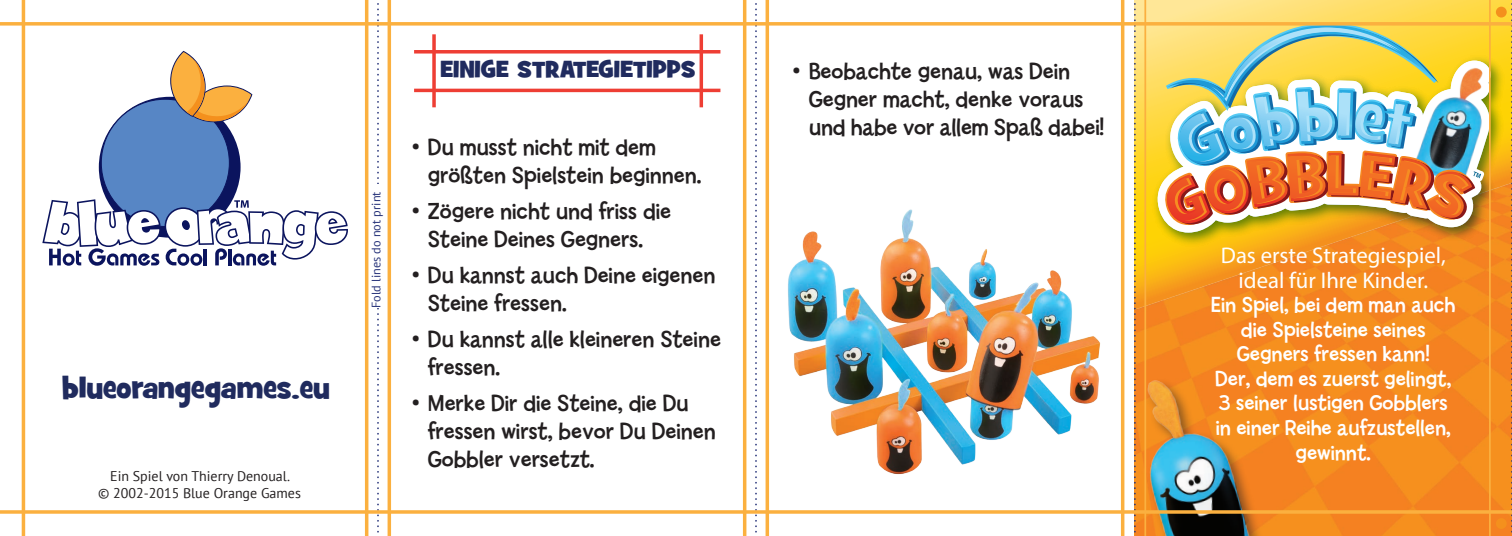
<style>
.page{position:relative;width:1512px;height:536px;background:#fff}
.page>*{position:absolute;margin:0;border:0;box-sizing:border-box;transform-origin:0 0}
.t1{font:29.75px "Grilled Cheese BTN";color:#202b5e}
.t2{font:24.5px/28px "Billy";color:#231f20}
.t3{font:23.62px "Grilled Cheese BTN";color:#202b5e}
.t4{font:22.75px/24.5px "Billy";color:#fff;text-align:center}
.t5{font:22.75px/24.5px "Myriad Pro";color:#fff;text-align:center}
.t6{font:14px/16.8px "PT Sans";color:#231f20;text-align:center}
.t7{font:12.25px "PT Sans";color:#253279}
</style>
<div class="page">
<svg style="left:1136px;top:0;width:375px;height:123px;background:#fedf68"></svg>
<img style="left:742px;top:177px;width:383px;height:304px">
<img style="left:1136px;top:123px;width:375px;height:413px">
<svg style="left:42px;top:51px;width:306px;height:214px"></svg>
<img style="left:1149px;top:52px;width:360px;height:199px">
<svg style="left:1156px;top:61px;width:336px;height:171px;background:#e6b740"></svg>
<img style="left:1164px;top:26px;width:321px;height:199px">
<div style="left:1145px;top:377px;width:122px;height:159px;background:#231f20;opacity:.51"></div>
<img style="left:1124px;top:368px;width:133px;height:168px">
<svg style="left:432px;top:34px;width:4px;height:73px"></svg>
<hr style="left:414px;top:89px;width:306px;height:3px;background:#ee3e34">
<hr style="left:414px;top:50px;width:306px;height:3px;background:#ee3e34">
<hr style="left:700px;top:34px;width:3px;height:73px;background:#ee3e34">
<svg style="left:377px;top:3px;width:2px;height:530px"></svg>
<svg style="left:755px;top:3px;width:2px;height:530px"></svg>
<svg style="left:1134px;top:0;width:2px;height:536px"></svg>
<svg style="left:1511px;top:0;width:1px;height:536px"></svg>
<div style="left:371px;top:185px;width:15px;height:123px;background:#fff"></div>
<svg style="left:0;top:22px;width:1512px;height:4px;background:#fab852"></svg>
<hr style="left:365px;top:0;width:3px;height:536px;background:#fbb03f">
<hr style="left:743px;top:0;width:3px;height:536px;background:#fbb03f">
<hr style="left:1121px;top:0;width:3px;height:536px;background:#fbb03f">
<hr style="left:388px;top:0;width:3px;height:536px;background:#fbb03f">
<hr style="left:766px;top:0;width:3px;height:536px;background:#fbb03f">
<hr style="left:1144px;top:0;width:2px;height:536px;background:#fbb03f">
<hr style="left:0;top:510px;width:1512px;height:3px;background:#fbb03f">
<hr style="left:22px;top:0;width:3px;height:536px;background:#fbb03f">
<hr style="left:1489px;top:0;width:2px;height:536px;background:#fbb03f">
<div style="left:1496px;top:7px;width:11px;height:11px;background:#f4901d;border-radius:50%"></div>
<div style="left:1496px;top:518px;width:11px;height:10px;background:#f4901d;border-radius:50%"></div>
<p class="t1" style="left:62px;top:368px;width:269px">blueorangegames.eu</p>
<p class="t6" style="left:98px;top:467px;width:204px">Ein Spiel von Thierry Denoual.<br>© 2002-2015 Blue Orange Games</p>
<p class="t7" style="left:368px;top:308px;width:118px;rotate:-90deg">Fold lines do not print</p>
<p class="t3" style="left:440px;top:54px;width:25px">Einige</p>
<p class="t3" style="left:517px;top:54px;width:57px">Strategietipps</p>
<p class="t2" style="left:428px;top:134px;width:275px;text-indent:-16px">• Du musst nicht mit dem größten Spielstein beginnen.</p>
<p class="t2" style="left:412px;top:198px;width:261px;text-align:center">• Zögere nicht und friss die<br>Steine Deines Gegners.</p>
<p class="t2" style="left:428px;top:262px;width:289px;text-indent:-16px">• Du kannst auch Deine eigenen<br>Steine fressen.</p>
<p class="t2" style="left:428px;top:325px;width:295px;text-indent:-16px">• Du kannst alle kleineren Steine fressen.</p>
<p class="t2" style="left:428px;top:389px;width:289px;text-indent:-16px">• Merke Dir die Steine, die Du fressen wirst, bevor Du Deinen<br>Gobbler versetzt.</p>
<p class="t2" style="left:809px;top:58px;width:297px;text-indent:-16px">• Beobachte genau, was Dein<br>Gegner macht, denke voraus und habe vor allem Spaß dabei!</p>
<p class="t5" style="left:1221px;top:243px;width:226px">Das erste Strategiespiel, ideal für Ihre Kinder.</p>
<p class="t4" style="left:1211px;top:293px;width:246px">Ein Spiel, bei dem man auch die Spielsteine seines<br>Gegners fressen kann!<br>Der, dem es zuerst gelingt,<br>3 seiner lustigen Gobblers in einer Reihe aufzustellen, gewinnt.</p>
</div>
